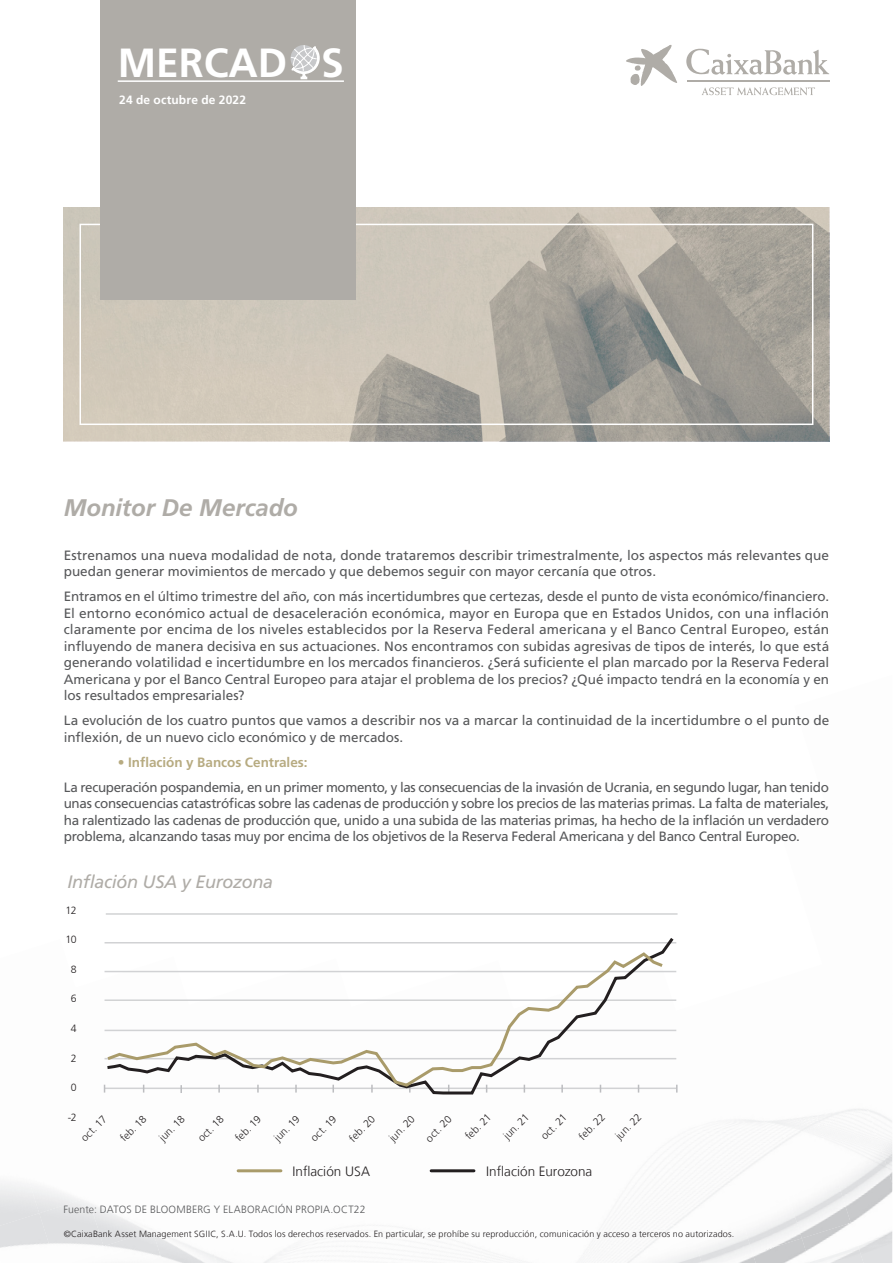
<style>
.page{position:relative;width:893px;height:1263px;background:#fff}
.page>*{position:absolute;margin:0;border:0;box-sizing:border-box;transform-origin:0 0}
.t1{font:700 40.65px "La Caixa Frutiger";color:#fff}
.t2{font:italic 700 24px "La Caixa Frutiger";letter-spacing:-.005em;color:#afaca7}
.t3{font:italic 18px "La Caixa Frutiger";letter-spacing:-.02em;color:#afaca7}
.t4{font:13.5px/16.5px "La Caixa Frutiger";color:#57585a}
.t5{font:300 13.5px "La Caixa Frutiger";color:#231f20}
.t6{font:700 13.5px "La Caixa Frutiger";color:#b7ab81}
.t7{font:700 12px "La Caixa Frutiger";letter-spacing:.015em;color:#fff}
.t8{font:300 10.5px "La Caixa Frutiger";color:#231f20}
.t9{font:300 10.5px "La Caixa Frutiger";letter-spacing:.015em;color:#57585a}
.t10{font:300 9px "La Caixa Frutiger";letter-spacing:.02em;color:#231f20}
.s1{font-weight:400}
</style>
<div class="page">
<img style="left:39px;top:1197px;width:49px;height:48px">
<img style="left:137px;top:1221px;width:15px;height:9px">
<img style="left:236px;top:1169px;width:47px;height:4px">
<img style="left:152px;top:1228px;width:49px;height:35px">
<img style="left:201px;top:1250px;width:18px;height:13px">
<img style="left:429px;top:1169px;width:17px;height:4px">
<img style="left:446px;top:1169px;width:29px;height:4px">
<img style="left:462px;top:1170px;width:14px;height:3px">
<img style="left:853px;top:1107px;width:16px;height:3px">
<img style="left:771px;top:1125px;width:49px;height:26px">
<img style="left:592px;top:1240px;width:47px;height:23px">
<img style="left:786px;top:1188px;width:49px;height:50px">
<img style="left:835px;top:1158px;width:57px;height:65px">
<img style="left:884px;top:1156px;width:8px;height:28px">
<img style="left:724px;top:1254px;width:29px;height:9px">
<img style="left:753px;top:1238px;width:49px;height:25px">
<img style="left:802px;top:1223px;width:49px;height:40px">
<img style="left:851px;top:1209px;width:41px;height:54px">
<svg style="left:64px;top:207px;width:765px;height:234px;background:#b7b2a7"></svg>
<div style="left:80px;top:224px;width:733px;height:201px;border:2px solid #fff"></div>
<svg style="left:702px;top:87px;width:113px;height:8px"></svg>
<svg style="left:626px;top:45px;width:51px;height:41px"></svg>
<hr style="left:687px;top:80px;width:142px;height:1px;background:#afaca7">
<svg style="left:686px;top:49px;width:143px;height:26px"></svg>
<hr style="left:687px;top:81px;width:142px;height:1px;background:#afaca7">
<div style="left:100px;top:0;width:256px;height:299px;background:#afaca7"></div>
<hr style="left:118px;top:80px;width:226px;height:2px;background:#fff">
<svg style="left:290px;top:45px;width:30px;height:35px"></svg>
<hr style="left:106px;top:913px;width:572px;height:2px;background:#d1d2d4">
<hr style="left:238px;top:1169px;width:43px;height:3px;background:#a99b6a">
<hr style="left:431px;top:1169px;width:43px;height:3px;background:#231f20">
<svg style="left:676px;top:1085px;width:2px;height:7px"></svg>
<svg style="left:104px;top:938px;width:572px;height:157px"></svg>
<svg style="left:104px;top:950px;width:562px;height:138px"></svg>
<h1 class="t1" style="left:118px;top:39px;width:228px">MERCAD S</h1>
<p class="t7" style="left:119px;top:93px;width:129px">24 de octubre de 2022</p>
<p class="t2" style="left:64px;top:493px;width:236px">Monitor De Mercado</p>
<p class="t4" style="left:64px;top:547px;width:767px">Estrenamos una nueva modalidad de nota, donde trataremos describir trimestralmente, los aspectos más relevantes que puedan generar movimientos de mercado y que debemos seguir con mayor cercanía que otros.</p>
<p class="t4" style="left:64px;top:588px;width:767px;text-align:justify">Entramos en el último trimestre del año, con más incertidumbres que certezas, desde el punto de vista económico/financiero.<br>El entorno económico actual de desaceleración económica, mayor en Europa que en Estados Unidos, con una inflación claramente por encima de los niveles establecidos por la Reserva Federal americana y el Banco Central Europeo, están influyendo de manera decisiva en sus actuaciones. Nos encontramos con subidas agresivas de tipos de interés, lo que está generando volatilidad e incertidumbre en los mercados financieros. ¿Será suficiente el plan marcado por la Reserva Federal Americana y por el Banco Central Europeo para atajar el problema de los precios? ¿Qué impacto tendrá en la economía y en los resultados empresariales?</p>
<p class="t4" style="left:64px;top:712px;width:767px">La evolución de los cuatro puntos que vamos a describir nos va a marcar la continuidad de la incertidumbre o el punto de inflexión, de un nuevo ciclo económico y de mercados.</p>
<p class="t6" style="left:118px;top:754px;width:191px"><span class="s1">•</span> Inflación y Bancos Centrales:</p>
<p class="t4" style="left:64px;top:779px;width:767px;text-align:justify">La recuperación pospandemia, en un primer momento, y las consecuencias de la invasión de Ucrania, en segundo lugar, han tenido unas consecuencias catastróficas sobre las cadenas de producción y sobre los precios de las materias primas. La falta de materiales, ha ralentizado las cadenas de producción que, unido a una subida de las materias primas, ha hecho de la inflación un verdadero problema, alcanzando tasas muy por encima de los objetivos de la Reserva Federal Americana y del Banco Central Europeo.</p>
<p class="t3" style="left:67px;top:871px;width:207px">Inflación USA y Eurozona</p>
<p class="t8" style="left:66px;top:904px;width:13px">12</p>
<p class="t8" style="left:65px;top:933px;width:13px">10</p>
<p class="t8" style="left:71px;top:963px;width:7px">8</p>
<p class="t8" style="left:71px;top:993px;width:7px">6</p>
<p class="t8" style="left:71px;top:1022px;width:7px">4</p>
<p class="t8" style="left:71px;top:1052px;width:7px">2</p>
<p class="t8" style="left:71px;top:1081px;width:7px">0</p>
<p class="t8" style="left:68px;top:1111px;width:11px">-2</p>
<p class="t8" style="left:78px;top:1135px;width:33px;rotate:-45deg">oct. 17</p>
<p class="t8" style="left:118px;top:1135px;width:33px;rotate:-45deg">feb. 18</p>
<p class="t8" style="left:157px;top:1135px;width:33px;rotate:-45deg">jun. 18</p>
<p class="t8" style="left:195px;top:1135px;width:33px;rotate:-45deg">oct. 18</p>
<p class="t8" style="left:232px;top:1135px;width:33px;rotate:-45deg">feb. 19</p>
<p class="t8" style="left:272px;top:1135px;width:33px;rotate:-45deg">jun. 19</p>
<p class="t8" style="left:308px;top:1135px;width:33px;rotate:-45deg">oct. 19</p>
<p class="t8" style="left:346px;top:1136px;width:34px;rotate:-45deg">feb. 20</p>
<p class="t8" style="left:386px;top:1135px;width:33px;rotate:-45deg">jun. 20</p>
<p class="t8" style="left:423px;top:1136px;width:34px;rotate:-45deg">oct. 20</p>
<p class="t8" style="left:463px;top:1133px;width:33px;rotate:-45deg">feb. 21</p>
<p class="t8" style="left:501px;top:1133px;width:33px;rotate:-45deg">jun. 21</p>
<p class="t8" style="left:538px;top:1133px;width:33px;rotate:-45deg">oct. 21</p>
<p class="t8" style="left:576px;top:1134px;width:34px;rotate:-45deg">feb. 22</p>
<p class="t8" style="left:613px;top:1133px;width:33px;rotate:-45deg">jun. 22</p>
<p class="t5" style="left:292px;top:1163px;width:79px">Inflación USA</p>
<p class="t5" style="left:486px;top:1163px;width:108px">Inflación Eurozona</p>
<p class="t9" style="left:63px;top:1203px;width:304px">Fuente: DATOS DE BLOOMBERG Y ELABORACIÓN PROPIA.OCT22</p>
<p class="t10" style="left:64px;top:1229px;width:672px">©CaixaBank Asset Management SGIIC, S.A.U. Todos los derechos reservados. En particular, se prohíbe su reproducción, comunicación y acceso a terceros no autorizados.</p>
</div>
